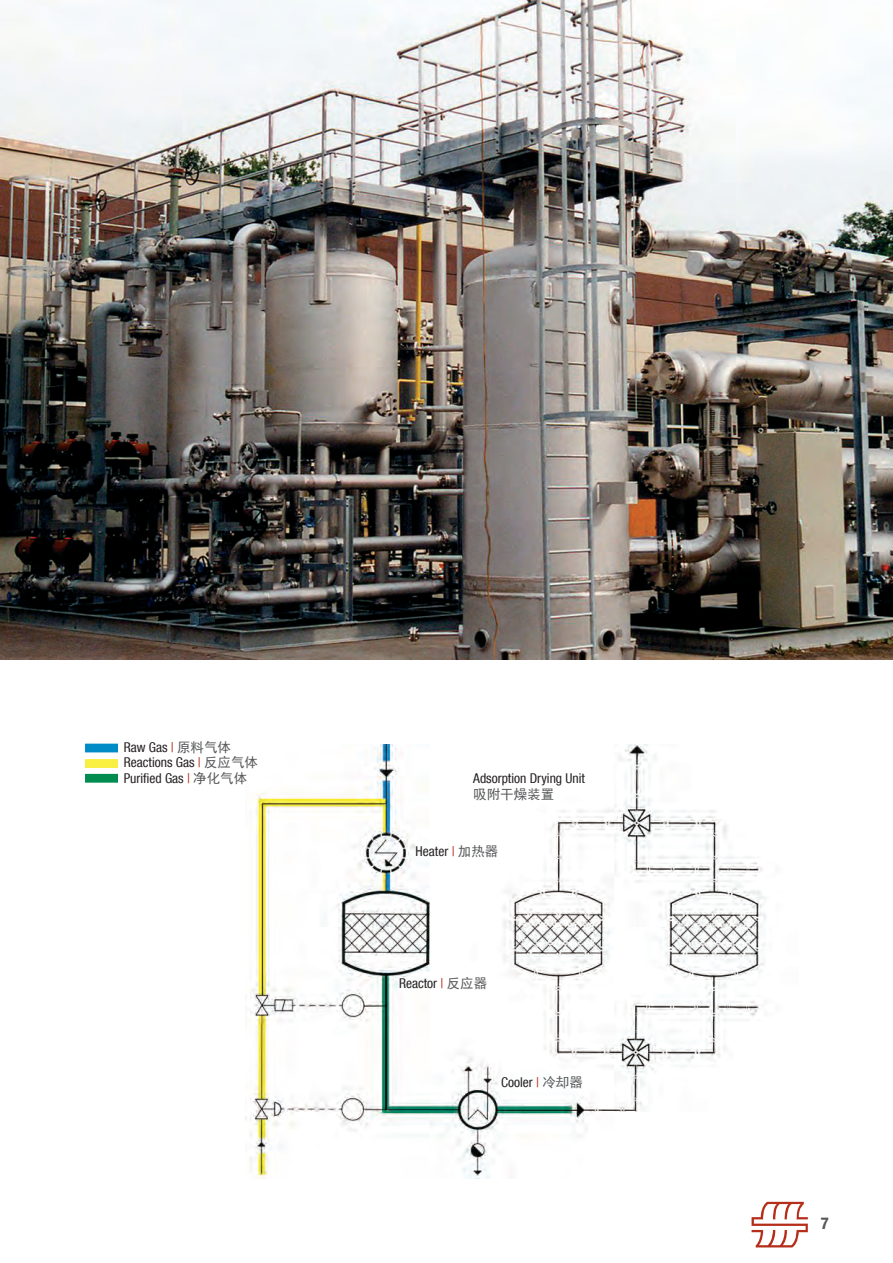
<style>
.page{position:relative;width:893px;height:1263px;background:#fff}
.page>*{position:absolute;margin:0;border:0;box-sizing:border-box;transform-origin:0 0}
.t1{font:700 condensed 16.5px "Helvetica Neue LT Com";color:#57585a}
.t2{font:condensed 13.5px/15.9px "Helvetica Neue LT Com";color:#231f20}
.t3{font:13.5px "Sim Hei";color:#57585a}
.s1{color:#b42e19}
.s2{font-family:"Sim Hei";font-stretch:normal;color:#57585a}
</style>
<div class="page">
<svg style="left:752px;top:1202px;width:56px;height:45px"></svg>
<img style="left:0;top:0;width:893px;height:659px">
<img style="left:246px;top:744px;width:520px;height:435px">
<div style="left:85px;top:759px;width:33px;height:9px;background:#f8ef40;border:2px solid #f8ef40"></div>
<div style="left:85px;top:774px;width:33px;height:9px;background:#008c4e;border:2px solid #008c4e"></div>
<div style="left:85px;top:744px;width:33px;height:8px;background:#008bc7"></div>
<p class="t2" style="left:124px;top:739px;width:109px">Raw Gas <span class="s1">|</span> <span class="s2">原料气体</span></p>
<p class="t2" style="left:124px;top:754px;width:136px">Reactions Gas <span class="s1">|</span> <span class="s2">反应气体<br></span>Purified Gas <span class="s1">|</span> <span class="s2">净化气体</span></p>
<p class="t2" style="left:473px;top:770px;width:113px">Adsorption Drying Unit</p>
<p class="t3" style="left:473px;top:787px;width:82px">吸附干燥装置</p>
<p class="t2" style="left:416px;top:843px;width:84px">Heater <span class="s1">|</span> <span class="s2">加热器</span></p>
<p class="t2" style="left:399px;top:975px;width:90px">Reactor <span class="s1">|</span> <span class="s2">反应器</span></p>
<p class="t2" style="left:501px;top:1074px;width:83px">Cooler <span class="s1">|</span> <span class="s2">冷却器</span></p>
<p class="t1" style="left:821px;top:1213px;width:9px">7</p>
</div>
